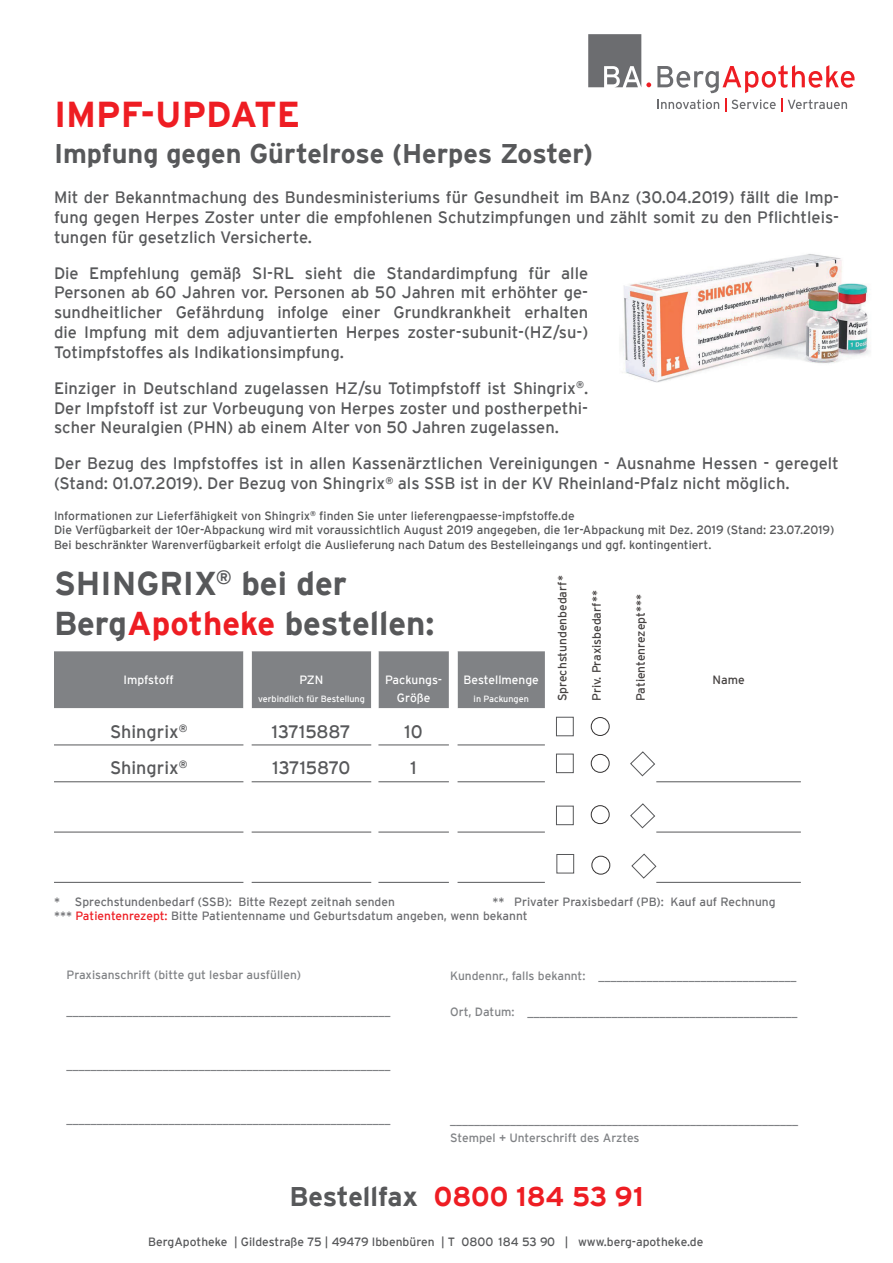
<style>
.page{position:relative;width:893px;height:1263px;background:#fff}
.page>*{position:absolute;margin:0;border:0;box-sizing:border-box;transform-origin:0 0}
.t1{font:700 36px "Interstate";color:#ee1d23}
.t2{font:700 33px/39.6px "Interstate";color:#57585a}
.t3{font:700 27px "Interstate";color:#57585a}
.t4{font:700 27px "Interstate";color:#ee1d23}
.t5{font:18px "Interstate";color:#57585a}
.t6{font:16.5px/19.8px "Interstate";color:#57585a;text-align:justify}
.t7{font:12px/18px "Interstate";color:#808285}
.t8{font:12px/14.4px "Interstate";color:#57585a}
.t9{font:12px/14.4px "Interstate";color:#6c6d70}
.t10{font:12px "Interstate";color:#454140}
.t11{font:12px/18px "Interstate";color:#fff;text-align:center}
.t12{font:9px "Interstate";color:#fff}
.s1{color:#ee1d23}
.s2{color:#57585a}
</style>
<div class="page">
<img style="left:622px;top:254px;width:248px;height:129px">
<svg style="left:657px;top:65px;width:198px;height:46px"></svg>
<svg style="left:588px;top:34px;width:63px;height:53px"></svg>
<svg style="left:54px;top:651px;width:491px;height:57px;background:#87898b"></svg>
<hr style="left:54px;top:744px;width:189px;height:1px;background:#57585a">
<hr style="left:252px;top:744px;width:119px;height:1px;background:#57585a">
<hr style="left:378px;top:744px;width:71px;height:1px;background:#57585a">
<hr style="left:458px;top:744px;width:87px;height:1px;background:#57585a">
<hr style="left:54px;top:781px;width:189px;height:1px;background:#57585a">
<hr style="left:252px;top:781px;width:119px;height:1px;background:#57585a">
<hr style="left:378px;top:781px;width:71px;height:1px;background:#57585a">
<hr style="left:458px;top:781px;width:87px;height:1px;background:#57585a">
<hr style="left:54px;top:832px;width:189px;height:1px;background:#57585a">
<hr style="left:252px;top:832px;width:119px;height:1px;background:#57585a">
<hr style="left:378px;top:832px;width:71px;height:1px;background:#57585a">
<hr style="left:458px;top:832px;width:87px;height:1px;background:#57585a">
<hr style="left:656px;top:832px;width:145px;height:1px;background:#57585a">
<hr style="left:54px;top:882px;width:189px;height:1px;background:#57585a">
<hr style="left:252px;top:882px;width:119px;height:1px;background:#57585a">
<hr style="left:378px;top:882px;width:71px;height:1px;background:#57585a">
<hr style="left:458px;top:882px;width:87px;height:1px;background:#57585a">
<hr style="left:656px;top:882px;width:145px;height:1px;background:#57585a">
<hr style="left:656px;top:781px;width:145px;height:1px;background:#57585a">
<div style="left:556px;top:717px;width:18px;height:19px;border:1px solid #57585a"></div>
<div style="left:591px;top:717px;width:19px;height:19px;border:1px solid #333131;border-radius:50%"></div>
<div style="left:556px;top:754px;width:18px;height:19px;border:1px solid #57585a"></div>
<div style="left:591px;top:754px;width:19px;height:19px;border:1px solid #333131;border-radius:50%"></div>
<div style="left:556px;top:806px;width:18px;height:19px;border:1px solid #57585a"></div>
<div style="left:591px;top:805px;width:19px;height:19px;border:1px solid #333131;border-radius:50%"></div>
<svg style="left:630px;top:803px;width:25px;height:26px"></svg>
<div style="left:556px;top:854px;width:18px;height:19px;border:1px solid #57585a"></div>
<div style="left:591px;top:856px;width:19px;height:18px;border:1px solid #333131;border-radius:50%"></div>
<svg style="left:631px;top:853px;width:26px;height:26px"></svg>
<svg style="left:630px;top:751px;width:25px;height:26px"></svg>
<h1 class="t1" style="left:54px;top:95px;width:248px">IMPF-UPDATE</h1>
<h3 class="t3" style="left:54px;top:139px;width:540px">Impfung gegen Gürtelrose (Herpes Zoster)</h3>
<p class="t6" style="left:54px;top:187px;width:786px">Mit der Bekanntmachung des Bundesministeriums für Gesundheit im BAnz (30.04.2019) fällt die Imp&shy;fung gegen Herpes Zoster unter die empfohlenen Schutzimpfungen und zählt somit zu den Pflichtleis&shy;tungen für gesetzlich Versicherte.</p>
<p class="t6" style="left:54px;top:263px;width:536px">Die Empfehlung gemäß SI-RL sieht die Standardimpfung für alle Personen ab 60 Jahren vor. Personen ab 50 Jahren mit erhöhter ge&shy;sundheitlicher Gefährdung infolge einer Grundkrankheit erhalten die Impfung mit dem adjuvantierten Herpes zoster-subunit-(HZ/su-)<br>Totimpfstoffes als Indikationsimpfung.</p>
<p class="t6" style="left:54px;top:378px;width:536px">Einziger in Deutschland zugelassen HZ/su Totimpfstoff ist Shingrix<sup>®</sup>.<br>Der Impfstoff ist zur Vorbeugung von Herpes zoster und postherpethi&shy;scher Neuralgien (PHN) ab einem Alter von 50 Jahren zugelassen.</p>
<p class="t6" style="left:54px;top:453px;width:786px">Der Bezug des Impfstoffes ist in allen Kassenärztlichen Vereinigungen - Ausnahme Hessen - geregelt (Stand: 01.07.2019). Der Bezug von Shingrix<sup>®</sup> als SSB ist in der KV Rheinland-Pfalz nicht möglich.</p>
<p class="t8" style="left:54px;top:508px;width:782px">Informationen zur Lieferfähigkeit von Shingrix<sup>®</sup> finden Sie unter lieferengpaesse-impfstoffe.de<br>Die Verfügbarkeit der 10er-Abpackung wird mit voraussichtlich August 2019 angegeben, die 1er-Abpackung mit Dez. 2019 (Stand: 23.07.2019)<br>Bei beschränkter Warenverfügbarkeit erfolgt die Auslieferung nach Datum des Bestelleingangs und ggf. kontingentiert.</p>
<h2 class="t2" style="left:54px;top:563px;width:382px">SHINGRIX<sup>®</sup> bei der<br>Berg<span class="s1">Apotheke</span> bestellen:</h2>
<p class="t11" style="left:124px;top:671px;width:52px">Impfstoff</p>
<p class="t11" style="left:299px;top:671px;width:26px">PZN</p>
<p class="t12" style="left:258px;top:694px;width:108px">verbindlich für Bestellung</p>
<p class="t11" style="left:385px;top:671px;width:58px">Packungs-<br>Größe</p>
<p class="t11" style="left:464px;top:671px;width:77px">Bestellmenge</p>
<p class="t12" style="left:474px;top:694px;width:57px">in Packungen</p>
<p class="t5" style="left:110px;top:722px;width:79px">Shingrix<sup>®</sup></p>
<p class="t5" style="left:272px;top:722px;width:80px">13715887</p>
<p class="t5" style="left:405px;top:722px;width:20px">10</p>
<p class="t5" style="left:110px;top:758px;width:79px">Shingrix<sup>®</sup></p>
<p class="t5" style="left:272px;top:758px;width:79px">13715870</p>
<p class="t5" style="left:411px;top:758px;width:8px">1</p>
<p class="t10" style="left:555px;top:701px;width:127px;rotate:-90deg">Sprechstundenbedarf*</p>
<p class="t10" style="left:590px;top:701px;width:112px;rotate:-90deg">Priv. Praxisbedarf**</p>
<p class="t10" style="left:634px;top:701px;width:108px;rotate:-90deg">Patientenrezept***</p>
<p class="t10" style="left:712px;top:673px;width:34px">Name</p>
<p class="t9" style="left:54px;top:894px;width:342px">* Sprechstundenbedarf (SSB): Bitte Rezept zeitnah senden</p>
<p class="t9" style="left:54px;top:894px;width:723px;text-indent:438px">** Privater Praxisbedarf (PB): Kauf auf Rechnung *** <span class="s1">Patientenrezept:</span> Bitte Patientenname und Geburtsdatum angeben, wenn bekannt</p>
<p class="t7" style="left:67px;top:966px;width:236px">Praxisanschrift (bitte gut lesbar ausfüllen)</p>
<p class="t7" style="left:450px;top:966px;width:348px">Kundennr., falls bekannt: _________________________________</p>
<p class="t7" style="left:450px;top:1002px;width:349px">Ort, Datum: _____________________________________________</p>
<p class="t7" style="left:67px;top:1002px;width:326px">______________________________________________________</p>
<p class="t7" style="left:67px;top:1056px;width:326px">______________________________________________________</p>
<p class="t7" style="left:67px;top:1110px;width:326px">______________________________________________________</p>
<p class="t7" style="left:450px;top:1110px;width:349px">__________________________________________________________<br>Stempel + Unterschrift des Arztes</p>
<h3 class="t4" style="left:290px;top:1181px;width:356px"><span class="s2">Bestellfax</span> 0800 184 53 91</h3>
<p class="t8" style="left:148px;top:1234px;width:557px">BergApotheke | Gildestraße 75 | 49479 Ibbenbüren | T 0800 184 53 90 | www.berg-apotheke.de</p>
</div>
